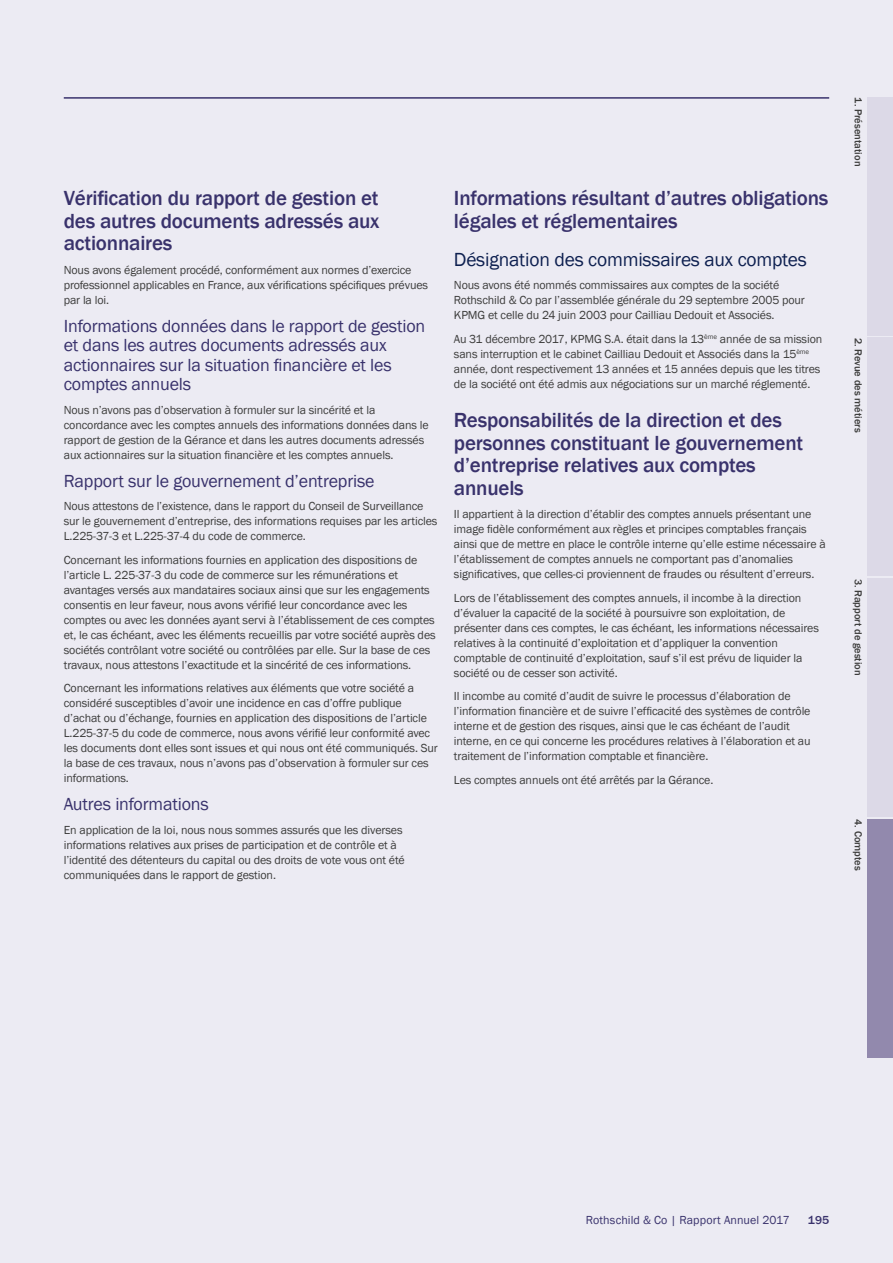
<style>
.page{position:relative;width:893px;height:1263px;background:#ecebf3}
.page>*{position:absolute;margin:0;border:0;box-sizing:border-box;transform-origin:0 0}
.t1{font:500 21px/22.5px "Franklin Gothic";letter-spacing:-.01em;color:#39326c}
.t2{font:19.5px "Franklin Gothic";letter-spacing:-.01em;color:#0e2050}
.t3{font:18px/19.5px "Franklin Gothic";letter-spacing:-.01em;color:#39326c}
.t4{font:12px/15px "Franklin Gothic";letter-spacing:-.01em;color:#3c3c3b}
.t5{font:12px "Franklin Gothic";letter-spacing:.01em;color:#39326c}
.t6{font:500 12px "Franklin Gothic";color:#39326c}
.t7{font:500 10.5px "Franklin Gothic";color:#3c3c3b}
</style>
<div class="page">
<div style="left:867px;top:97px;width:26px;height:238px;background:#dcd9e7"></div>
<div style="left:867px;top:819px;width:26px;height:238px;background:#9289ad"></div>
<div style="left:867px;top:578px;width:26px;height:239px;background:#dcd9e7"></div>
<div style="left:867px;top:338px;width:26px;height:238px;background:#dcd9e7"></div>
<hr style="left:64px;top:97px;width:765px;height:2px;background:#39326c">
<h1 class="t1" style="left:64px;top:187px;width:317px;text-align:justify">Vérification du rapport de gestion et des autres documents adressés aux actionnaires</h1>
<p class="t4" style="left:64px;top:263px;width:366px">Nous avons également procédé, conformément aux normes d’exercice professionnel applicables en France, aux vérifications spécifiques prévues par la loi.</p>
<h3 class="t3" style="left:64px;top:316px;width:363px">Informations données dans le rapport de gestion et dans les autres documents adressés aux actionnaires sur la situation financière et les comptes annuels</h3>
<p class="t4" style="left:64px;top:403px;width:366px">Nous n’avons pas d’observation à formuler sur la sincérité et la concordance avec les comptes annuels des informations données dans le rapport de gestion de la Gérance et dans les autres documents adressés aux actionnaires sur la situation financière et les comptes annuels.</p>
<h3 class="t3" style="left:64px;top:471px;width:312px">Rapport sur le gouvernement d’entreprise</h3>
<p class="t4" style="left:64px;top:499px;width:375px">Nous attestons de l’existence, dans le rapport du Conseil de Surveillance sur le gouvernement d’entreprise, des informations requises par les articles<br>L.225-37-3 et L.225-37-4 du code de commerce.</p>
<p class="t4" style="left:64px;top:553px;width:373px">Concernant les informations fournies en application des dispositions de l’article L. 225-37-3 du code de commerce sur les rémunérations et avantages versés aux mandataires sociaux ainsi que sur les engagements consentis en leur faveur, nous avons vérifié leur concordance avec les comptes ou avec les données ayant servi à l’établissement de ces comptes et, le cas échéant, avec les éléments recueillis par votre société auprès des sociétés contrôlant votre société ou contrôlées par elle. Sur la base de ces travaux, nous attestons l’exactitude et la sincérité de ces informations.</p>
<p class="t4" style="left:64px;top:681px;width:376px">Concernant les informations relatives aux éléments que votre société a considéré susceptibles d’avoir une incidence en cas d’offre publique d’achat ou d’échange, fournies en application des dispositions de l’article L.225-37-5 du code de commerce, nous avons vérifié leur conformité avec les documents dont elles sont issues et qui nous ont été communiqués. Sur la base de ces travaux, nous n’avons pas d’observation à formuler sur ces informations.</p>
<h3 class="t3" style="left:64px;top:795px;width:147px">Autres informations</h3>
<p class="t4" style="left:64px;top:823px;width:343px">En application de la loi, nous nous sommes assurés que les diverses informations relatives aux prises de participation et de contrôle et à l’identité des détenteurs du capital ou des droits de vote vous ont été communiquées dans le rapport de gestion.</p>
<h1 class="t1" style="left:454px;top:187px;width:376px">Informations résultant d’autres obligations légales et réglementaires</h1>
<h2 class="t2" style="left:454px;top:247px;width:354px">Désignation des commissaires aux comptes</h2>
<p class="t4" style="left:454px;top:278px;width:352px">Nous avons été nommés commissaires aux comptes de la société<br>Rothschild &amp; Co par l’assemblée générale du 29 septembre 2005 pour<br>KPMG et celle du 24 juin 2003 pour Cailliau Dedouit et Associés.</p>
<p class="t4" style="left:454px;top:332px;width:370px">Au 31 décembre 2017, KPMG S.A. était dans la 13<sup>ème</sup> année de sa mission sans interruption et le cabinet Cailliau Dedouit et Associés dans la 15<sup>ème </sup>année, dont respectivement 13 années et 15 années depuis que les titres de la société ont été admis aux négociations sur un marché réglementé.</p>
<h1 class="t1" style="left:454px;top:409px;width:351px">Responsabilités de la direction et des personnes constituant le gouvernement d’entreprise relatives aux comptes annuels</h1>
<p class="t4" style="left:454px;top:507px;width:373px">Il appartient à la direction d’établir des comptes annuels présentant une image fidèle conformément aux règles et principes comptables français ainsi que de mettre en place le contrôle interne qu’elle estime nécessaire à l’établissement de comptes annuels ne comportant pas d’anomalies significatives, que celles-ci proviennent de fraudes ou résultent d’erreurs.</p>
<p class="t4" style="left:454px;top:591px;width:367px">Lors de l’établissement des comptes annuels, il incombe à la direction d’évaluer la capacité de la société à poursuivre son exploitation, de présenter dans ces comptes, le cas échéant, les informations nécessaires relatives à la continuité d’exploitation et d’appliquer la convention comptable de continuité d’exploitation, sauf s’il est prévu de liquider la société ou de cesser son activité.</p>
<p class="t4" style="left:454px;top:689px;width:358px">Il incombe au comité d’audit de suivre le processus d’élaboration de l’information financière et de suivre l’efficacité des systèmes de contrôle interne et de gestion des risques, ainsi que le cas échéant de l’audit interne, en ce qui concerne les procédures relatives à l’élaboration et au traitement de l’information comptable et financière.</p>
<p class="t4" style="left:454px;top:773px;width:261px">Les comptes annuels ont été arrêtés par la Gérance.</p>
<p class="t7" style="left:865px;top:97px;width:71px;rotate:90deg">1. Présentation</p>
<p class="t7" style="left:865px;top:338px;width:96px;rotate:90deg">2. Revue des métiers</p>
<p class="t7" style="left:865px;top:578px;width:98px;rotate:90deg">3. Rapport de gestion</p>
<p class="t7" style="left:865px;top:819px;width:53px;rotate:90deg">4. Comptes</p>
<p class="t5" style="left:586px;top:1213px;width:206px">Rothschild &amp; Co | Rapport Annuel 2017</p>
<p class="t6" style="left:808px;top:1213px;width:23px">195</p>
</div>
